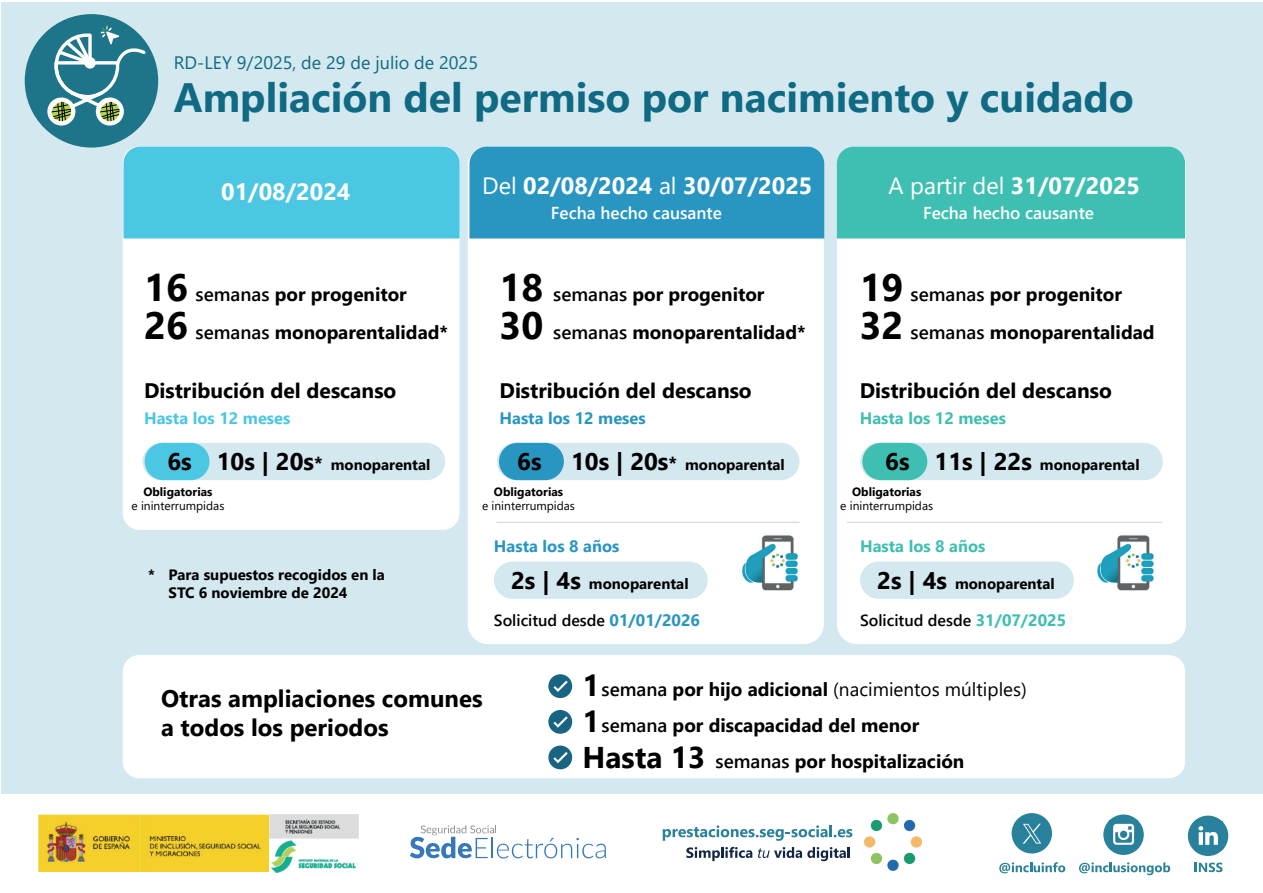
<style>
.page{position:relative;width:1263px;height:893px;background:#fff}
.page>*{position:absolute;margin:0;border:0;box-sizing:border-box;transform-origin:0 0}
.t1{font:700 40.95px "Segoe UI";color:#106a83}
.t2{font:700 38.1px/37.8px "Segoe UI";color:#000001}
.t3{font:700 24px/28.8px "Segoe UI";color:#000001}
.t4{font:700 23.55px "Segoe UI";color:#fff}
.t5{font:23.55px "Segoe UI";color:#fff}
.t6{font:700 21px "Segoe UI";color:#000001}
.t7{font:700 18.9px/38px "Segoe UI";color:#000001}
.t8{font:18.9px "Segoe UI";color:#000001}
.t9{font:18px "Segoe UI";color:#106a83}
.t10{font:600 17.25px "Segoe UI";color:#fff}
.t11{font:700 16.5px "Segoe UI";color:#2996c2}
.t12{font:700 16.5px "Segoe UI";color:#3fbfb2}
.t13{font:700 16.5px "Segoe UI";color:#4cc7e3}
.t14{font:600 16.05px "Segoe UI";color:#000001}
.t15{font:700 15px/18px "Segoe UI";color:#000001}
.t16{font:12px "Segoe UI";color:#000001}
.t17{font:700 12px "Segoe UI";color:#000001}
.s1{font-weight:600}
.s2{font-weight:400}
.s3{font-weight:700}
.s4{font-size:24px}
.s5{font-size:18.9px}
.s6{font-weight:700;font-size:16.5px;color:#2996c2}
.s7{font-weight:700;font-size:16.5px;color:#3fbfb2}
.s8{font-weight:700;font-size:30px}
.s9{font-size:30px}
</style>
<div class="page">
<div style="left:2px;top:2px;width:1261px;height:792px;background:#d3e8ef"></div>
<div style="left:1012px;top:813px;width:40px;height:40px;background:#2a819a;border-radius:50%"></div>
<div style="left:1103px;top:814px;width:41px;height:41px;background:#2a819a;border-radius:50%"></div>
<img style="left:39px;top:814px;width:319px;height:58px">
<svg style="left:1079px;top:862px;width:91px;height:13px"></svg>
<svg style="left:999px;top:862px;width:66px;height:11px"></svg>
<div style="left:1188px;top:816px;width:40px;height:40px;background:#2a819a;border-radius:50%"></div>
<svg style="left:1195px;top:863px;width:27px;height:9px"></svg>
<img style="left:1022px;top:823px;width:20px;height:21px">
<img style="left:1113px;top:823px;width:22px;height:22px">
<img style="left:1198px;top:826px;width:20px;height:19px">
<svg style="left:686px;top:847px;width:66px;height:14px"></svg>
<svg style="left:758px;top:847px;width:92px;height:14px"></svg>
<svg style="left:663px;top:825px;width:189px;height:16px"></svg>
<img style="left:864px;top:813px;width:58px;height:58px">
<svg style="left:410px;top:825px;width:196px;height:33px"></svg>
<div style="left:25px;top:14px;width:133px;height:134px;background:#1e7488;border-radius:50%"></div>
<svg style="left:47px;top:97px;width:28px;height:29px"></svg>
<svg style="left:96px;top:97px;width:28px;height:29px"></svg>
<svg style="left:51px;top:26px;width:96px;height:95px"></svg>
<div style="left:123px;top:146px;width:336px;height:384px;background:#fff;border-radius:17px"></div>
<div style="left:123px;top:147px;width:336px;height:92px;background:#4cc7e3"></div>
<div style="left:468px;top:146px;width:356px;height:498px;background:#fff;border-radius:20px"></div>
<div style="left:837px;top:146px;width:349px;height:498px;background:#fff;border-radius:20px"></div>
<div style="left:123px;top:655px;width:1062px;height:123px;background:#fff;border-radius:16px"></div>
<div style="left:469px;top:147px;width:355px;height:92px;background:#2996c2"></div>
<div style="left:837px;top:147px;width:348px;height:92px;background:#3fbfb2"></div>
<div style="left:143px;top:443px;width:302px;height:37px;background:#d3e8ef;border-radius:19px"></div>
<div style="left:145px;top:443px;width:65px;height:37px;background:#4cc7e3;border-radius:19px"></div>
<div style="left:497px;top:443px;width:302px;height:37px;background:#d3e8ef;border-radius:19px"></div>
<div style="left:499px;top:443px;width:65px;height:37px;background:#2996c2;border-radius:19px"></div>
<div style="left:494px;top:561px;width:214px;height:38px;background:#d3e8ef;border-radius:19px"></div>
<div style="left:860px;top:561px;width:214px;height:38px;background:#d3e8ef;border-radius:19px"></div>
<div style="left:860px;top:443px;width:303px;height:37px;background:#d3e8ef;border-radius:19px"></div>
<div style="left:862px;top:443px;width:65px;height:37px;background:#3fbfb2;border-radius:19px"></div>
<hr style="left:496px;top:522px;width:303px;height:1px;background:#dcdedd">
<hr style="left:847px;top:522px;width:315px;height:1px;background:#dcdedd">
<img style="left:742px;top:535px;width:56px;height:56px">
<img style="left:1097px;top:535px;width:57px;height:56px">
<svg style="left:548px;top:674px;width:24px;height:24px"></svg>
<svg style="left:548px;top:710px;width:24px;height:24px"></svg>
<svg style="left:548px;top:745px;width:24px;height:24px"></svg>
<p class="t9" style="left:174px;top:46px;width:306px">RD-LEY 9/2025, de 29 de julio de 2025</p>
<h1 class="t1" style="left:174px;top:59px;width:961px">Ampliación del permiso por nacimiento y cuidado</h1>
<p class="t4" style="left:221px;top:169px;width:131px">01/08/2024</p>
<h2 class="t2" style="left:144px;top:266px;width:45px">16</h2>
<h2 class="t2" style="left:144px;top:304px;width:45px">26</h2>
<p class="t7" style="left:196px;top:274px;width:254px"><span class="s1">semanas</span> por progenitor <span class="s1">semanas</span> monoparentalidad*</p>
<p class="t4" style="left:482px;top:163px;width:332px"><span class="s2">Del</span> 02/08/2024 <span class="s2">al</span> 30/07/2025</p>
<p class="t5" style="left:888px;top:163px;width:253px">A partir del <span class="s3">31/07/2025</span></p>
<p class="t10" style="left:551px;top:196px;width:172px">Fecha hecho causante</p>
<p class="t10" style="left:923px;top:196px;width:172px">Fecha hecho causante</p>
<h2 class="t2" style="left:499px;top:266px;width:45px">18<br>30</h2>
<p class="t7" style="left:553px;top:274px;width:213px"><span class="s1">semanas</span> por progenitor</p>
<p class="t7" style="left:553px;top:312px;width:254px"><span class="s1">semanas</span> monoparentalidad*</p>
<h2 class="t2" style="left:860px;top:266px;width:45px">19<br>32</h2>
<p class="t7" style="left:911px;top:274px;width:246px"><span class="s1">semanas</span> por progenitor <span class="s1">semanas</span> monoparentalidad</p>
<p class="t6" style="left:144px;top:371px;width:254px">Distribución del descanso</p>
<p class="t6" style="left:499px;top:371px;width:254px">Distribución del descanso</p>
<p class="t6" style="left:860px;top:371px;width:254px">Distribución del descanso</p>
<p class="t13" style="left:144px;top:403px;width:148px">Hasta los 12 meses</p>
<p class="t11" style="left:499px;top:403px;width:148px">Hasta los 12 meses</p>
<p class="t12" style="left:860px;top:403px;width:148px">Hasta los 12 meses</p>
<p class="t15" style="left:167px;top:455px;width:264px"><span class="s4">6s 10s | 20s</span><span class="s5">*</span> monoparental</p>
<p class="t17" style="left:143px;top:480px;width:71px">Obligatorias</p>
<p class="t16" style="left:131px;top:494px;width:95px">e ininterrumpidas</p>
<p class="t15" style="left:517px;top:455px;width:269px"><span class="s4">6s 10s | 20s</span><span class="s5">*</span> monoparental</p>
<p class="t17" style="left:494px;top:480px;width:71px">Obligatorias</p>
<p class="t16" style="left:482px;top:494px;width:94px">e ininterrumpidas</p>
<p class="t15" style="left:885px;top:455px;width:256px"><span class="s4">6s 11s | 22s</span> monoparental</p>
<p class="t17" style="left:852px;top:480px;width:71px">Obligatorias</p>
<p class="t16" style="left:840px;top:494px;width:94px">e ininterrumpidas</p>
<p class="t11" style="left:494px;top:530px;width:127px">Hasta los 8 años</p>
<p class="t12" style="left:860px;top:530px;width:127px">Hasta los 8 años</p>
<p class="t15" style="left:148px;top:564px;width:8px">*</p>
<p class="t15" style="left:169px;top:564px;width:218px">Para supuestos recogidos en la<br>STC 6 noviembre de 2024</p>
<p class="t15" style="left:511px;top:573px;width:179px"><span class="s4">2s | 4s</span> monoparental</p>
<p class="t14" style="left:494px;top:605px;width:208px">Solicitud desde <span class="s6">01/01/2026</span></p>
<p class="t15" style="left:877px;top:573px;width:179px"><span class="s4">2s | 4s</span> monoparental</p>
<p class="t14" style="left:860px;top:605px;width:208px">Solicitud desde <span class="s7">31/07/2025</span></p>
<p class="t3" style="left:161px;top:682px;width:323px">Otras ampliaciones comunes a todos los periodos</p>
<p class="t8" style="left:582px;top:672px;width:446px"><span class="s8">1</span><span class="s1">semana</span> <span class="s3">por hijo adicional</span> (nacimientos múltiples)</p>
<p class="t7" style="left:582px;top:706px;width:383px;line-height:35.5px"><span class="s9">1</span><span class="s1">semana</span> por discapacidad del menor<br><span class="s9">Hasta 13</span> <span class="s1">semanas</span> por hospitalización</p>
</div>
